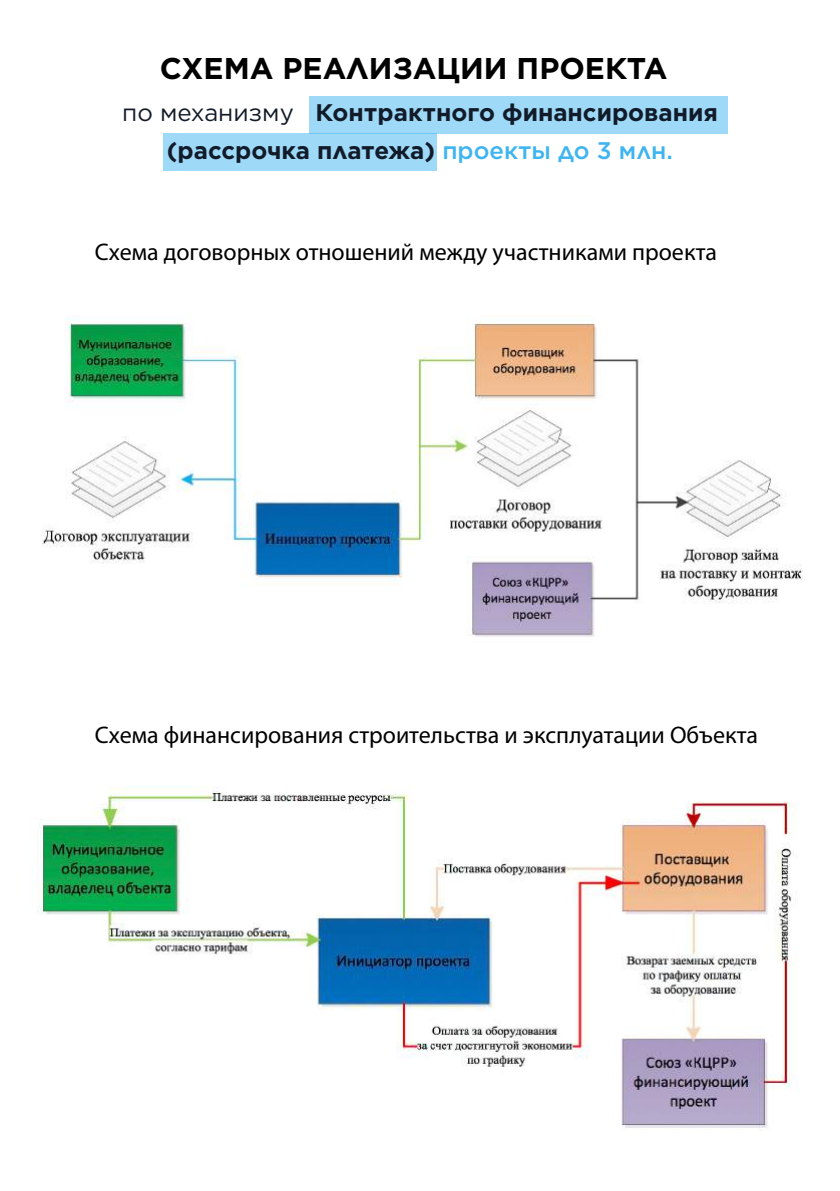
<style>
.page{position:relative;width:840px;height:1191px;background:#fff}
.page>*{position:absolute;margin:0;border:0;box-sizing:border-box;transform-origin:0 0}
.t1{font:700 30px "Gotham";color:#000}
.t2{font:24px "Myriad Pro";color:#000}
.t3{font:700 24px/38px "Gotham";color:#121b29;text-align:center}
.s1{font-weight:400}
.s2{font-weight:500;color:#3eb4f0}
</style>
<div class="page">
<div style="left:163px;top:134px;width:274px;height:37px;background:#9ed9f7"></div>
<div style="left:309px;top:96px;width:418px;height:38px;background:#9ed9f7"></div>
<img style="left:41px;top:318px;width:762px;height:319px">
<img style="left:36px;top:786px;width:762px;height:345px">
<p class="t1" style="left:160px;top:48px;width:509px">СХЕМА РЕАЛИЗАЦИИ ПРОЕКТА</p>
<p class="t3" style="left:122px;top:94px;width:597px"><span class="s1">по механизму</span> Контрактного финансирования (рассрочка платежа) <span class="s2">проекты до 3 млн.</span></p>
<p class="t2" style="left:95px;top:237px;width:623px">Схема договорных отношений между участниками проекта</p>
<p class="t2" style="left:95px;top:720px;width:664px">Схема финансирования строительства и эксплуатации Объекта</p>
</div>
